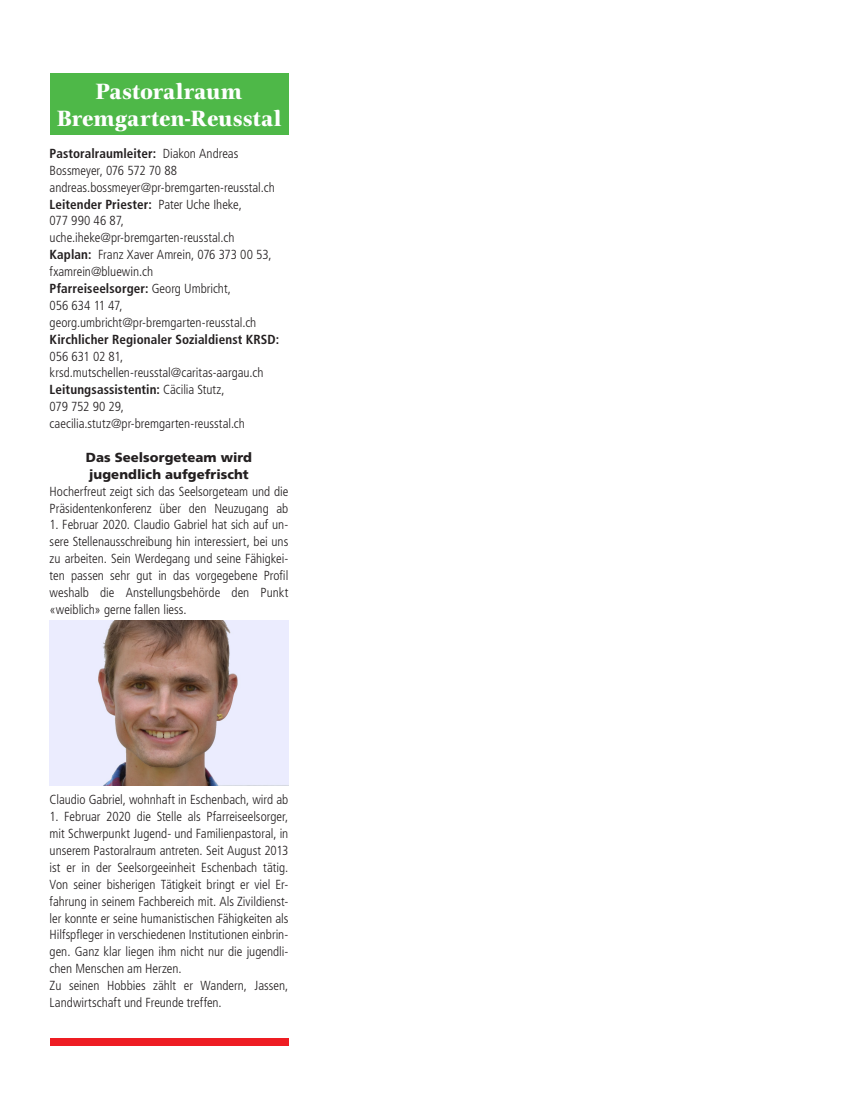
<style>
.page{position:relative;width:851px;height:1099px;background:#fff}
.page>*{position:absolute;margin:0;border:0;box-sizing:border-box;transform-origin:0 0}
.t1{font:800 22.5px/27.5px "Civita";color:#fff;text-align:center}
.M3_Mitteilungen_Inha{font:300 condensed 13.12px/16.9px "Frutiger LT Std";color:#231f20}
.K4_Pfarrei_Adresskop{font:300 condensed 13.12px/16.9px "Frutiger LT Std";color:#231f20}
.M2_Mitteilungen_Unte{font:900 13.12px/16.9px "Frutiger LT Std";color:#231f20}
.s1{font-weight:700}
</style>
<div class="page">
<div style="left:50px;top:74px;width:238px;height:61px;background:#4eb848"></div>
<img style="left:50px;top:620px;width:238px;height:165px">
<div style="left:50px;top:1038px;width:238px;height:7px;background:#ee1d23"></div>
<p class="t1" style="left:57px;top:77px;width:226px">Pastoralraum<br>Bremgarten-Reusstal</p>
<p class="K4_Pfarrei_Adresskop" style="left:50px;top:145px;width:190px"><span class="s1">Pastoralraumleiter:</span> Diakon Andreas<br>Bossmeyer, 076 572 70 88</p>
<p class="K4_Pfarrei_Adresskop" style="left:50px;top:179px;width:226px">andreas.bossmeyer@pr-bremgarten-reusstal.ch</p>
<p class="K4_Pfarrei_Adresskop" style="left:50px;top:196px;width:194px"><span class="s1">Leitender Priester:</span> Pater Uche Iheke,<br>077 990 46 87, uche.iheke@pr-bremgarten-reusstal.ch</p>
<p class="K4_Pfarrei_Adresskop" style="left:50px;top:246px;width:223px"><span class="s1">Kaplan:</span> Franz Xaver Amrein, 076 373 00 53, fxamrein@bluewin.ch<br><span class="s1">Pfarreiseelsorger:</span> Georg Umbricht,</p>
<p class="K4_Pfarrei_Adresskop" style="left:50px;top:297px;width:74px">056 634 11 47,</p>
<p class="K4_Pfarrei_Adresskop" style="left:50px;top:314px;width:231px">georg.umbricht@pr-bremgarten-reusstal.ch<br><span class="s1">Kirchlicher Regionaler Sozialdienst KRSD:<br></span>056 631 02 81,</p>
<p class="K4_Pfarrei_Adresskop" style="left:50px;top:364px;width:215px">krsd.mutschellen-reusstal@caritas-aargau.ch</p>
<p class="K4_Pfarrei_Adresskop" style="left:50px;top:381px;width:197px"><span class="s1">Leitungsassistentin:</span> Cäcilia Stutz,<br>079 752 90 29, caecilia.stutz@pr-bremgarten-reusstal.ch</p>
<p class="M2_Mitteilungen_Unte" style="left:86px;top:449px;width:168px">Das Seelsorgeteam wird jugendlich aufgefrischt</p>
<p class="M3_Mitteilungen_Inha" style="left:50px;top:483px;width:240px">Hocherfreut zeigt sich das Seelsorgeteam und die<br>Präsidentenkonferenz über den Neuzugang ab</p>
<p class="M3_Mitteilungen_Inha" style="left:50px;top:516px;width:240px;text-align:justify">1. Februar 2020. Claudio Gabriel hat sich auf un&shy;sere Stellenausschreibung hin interessiert, bei uns zu arbeiten. Sein Werdegang und seine Fähigkei&shy;ten passen sehr gut in das vorgegebene Profil weshalb die Anstellungsbehörde den Punkt «weiblich» gerne fallen liess.</p>
<p class="M3_Mitteilungen_Inha" style="left:50px;top:791px;width:240px">Claudio Gabriel, wohnhaft in Eschenbach, wird ab</p>
<p class="M3_Mitteilungen_Inha" style="left:50px;top:808px;width:240px;text-align:justify">1. Februar 2020 die Stelle als Pfarreiseelsorger, mit Schwerpunkt Jugend- und Familienpastoral, in unserem Pastoralraum antreten. Seit August 2013 ist er in der Seelsorgeeinheit Eschenbach tätig.<br>Von seiner bisherigen Tätigkeit bringt er viel Er&shy;fahrung in seinem Fachbereich mit. Als Zivildienst&shy;ler konnte er seine humanistischen Fähigkeiten als Hilfspfleger in verschiedenen Institutionen einbrin&shy;gen. Ganz klar liegen ihm nicht nur die jugendli&shy;chen Menschen am Herzen.</p>
<p class="M3_Mitteilungen_Inha" style="left:50px;top:977px;width:240px">Zu seinen Hobbies zählt er Wandern, Jassen,<br>Landwirtschaft und Freunde treffen.</p>
</div>
